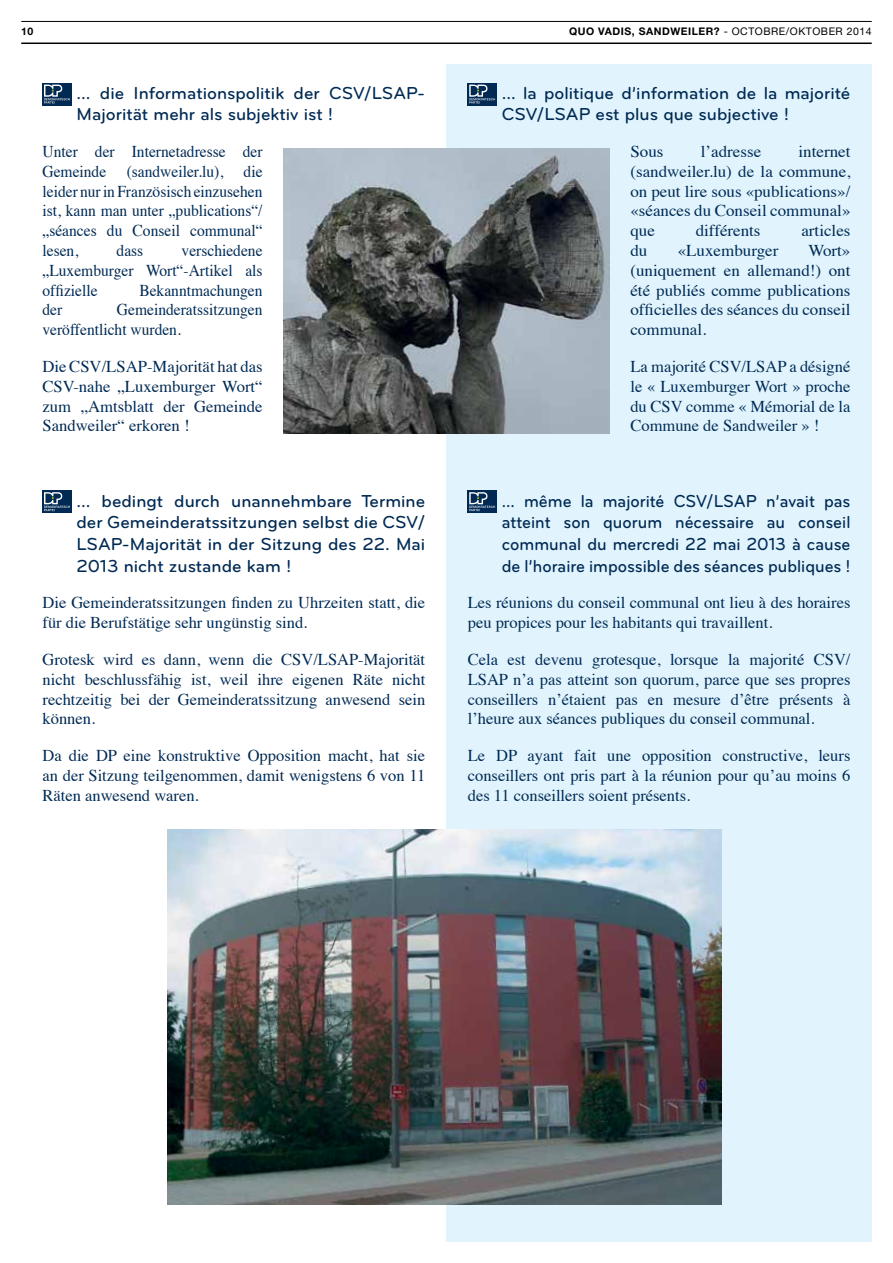
<style>
.page{position:relative;width:893px;height:1263px;background:#fff}
.page>*{position:absolute;margin:0;border:0;box-sizing:border-box;transform-origin:0 0}
.t1{font:500 18px/21.6px "Bryant Pro";color:#002a54}
.t2{font:500 18px/21.6px "Bryant Pro";color:#002a54;text-align:justify;scale:.94 1}
.t3{font:16.5px/19.8px "Times";color:#002a54;text-align:justify}
.t4{font:16.5px/19.8px "Times";color:#002a54;text-align:justify;scale:.94 1}
.t5{font:700 10.5px "Helvetica Neue LT Std";letter-spacing:.05em;color:#000}
.s1{font-weight:400}
</style>
<div class="page">
<hr style="left:21px;top:43px;width:851px;height:1px;background:#000">
<hr style="left:21px;top:21px;width:851px;height:1px;background:#000">
<div style="left:446px;top:64px;width:426px;height:1178px;background:#e1f4fd"></div>
<img style="left:284px;top:149px;width:325px;height:285px">
<img style="left:168px;top:829px;width:554px;height:375px">
<svg style="left:43px;top:83px;width:28px;height:22px"></svg>
<svg style="left:468px;top:83px;width:29px;height:22px"></svg>
<svg style="left:43px;top:491px;width:28px;height:22px"></svg>
<svg style="left:468px;top:491px;width:29px;height:22px"></svg>
<p class="t5" style="left:21px;top:25px;width:14px">10</p>
<p class="t5" style="left:569px;top:25px;width:304px">QUO VADIS, SANDWEILER? <span class="s1">- OCTOBRE/OKTOBER 2014</span></p>
<p class="t1" style="left:77px;top:82px;width:350px">... die Informationspolitik der CSV/LSAP-<br>Majorität mehr als subjektiv ist !</p>
<p class="t4" style="left:43px;top:140px;width:236px">Unter der Internetadresse der Gemeinde (sandweiler.lu), die leider nur in Französisch einzusehen ist, kann man unter „publications“/ „séances du Conseil communal“ lesen,</p>
<p class="t4" style="left:43px;top:239px;width:236px;text-indent:139px">verschiedene „Luxemburger Wort“-Artikel als offizielle</p>
<p class="t4" style="left:117px;top:239px;width:30px">dass</p>
<p class="t4" style="left:139px;top:279px;width:133px">Bekanntmachungen</p>
<p class="t4" style="left:43px;top:298px;width:236px;text-indent:74px">Gemeinderatssitzungen veröffentlicht wurden.</p>
<p class="t3" style="left:43px;top:355px;width:222px">Die CSV/LSAP-Majorität hat das CSV-nahe „Luxemburger Wort“ zum „Amtsblatt der Gemeinde Sandweiler“ erkoren !</p>
<p class="t4" style="left:43px;top:298px;width:23px">der</p>
<p class="t1" style="left:77px;top:490px;width:350px;text-align:justify">... bedingt durch unannehmbare Termine der Gemeinderatssitzungen selbst die CSV/ LSAP-Majorität in der Sitzung des 22. Mai 2013 nicht zustande kam !</p>
<p class="t3" style="left:43px;top:592px;width:384px">Die Gemeinderatssitzungen finden zu Uhrzeiten statt, die für die Berufstätige sehr ungünstig sind.</p>
<p class="t3" style="left:43px;top:648px;width:384px">Grotesk wird es dann, wenn die CSV/LSAP-Majorität nicht beschlussfähig ist, weil ihre eigenen Räte nicht rechtzeitig bei der Gemeinderatssitzung anwesend sein können.</p>
<p class="t3" style="left:43px;top:744px;width:384px">Da die DP eine konstruktive Opposition macht, hat sie an der Sitzung teilgenommen, damit wenigstens 6 von 11<br>Räten anwesend waren.</p>
<p class="t1" style="left:502px;top:82px;width:350px">... la politique d’information de la majorité<br>CSV/LSAP est plus que subjective !</p>
<p class="t3" style="left:630px;top:140px;width:35px">Sous</p>
<p class="t3" style="left:701px;top:140px;width:62px">l’adresse</p>
<p class="t3" style="left:630px;top:140px;width:222px;text-indent:168px">internet (sandweiler.lu) de la commune, on peut lire sous «publications»/ «séances du Conseil communal» que</p>
<p class="t3" style="left:696px;top:219px;width:66px">différents</p>
<p class="t3" style="left:801px;top:219px;width:51px">articles</p>
<p class="t3" style="left:630px;top:239px;width:18px">du</p>
<p class="t3" style="left:678px;top:239px;width:102px">«Luxemburger</p>
<p class="t3" style="left:630px;top:239px;width:222px;text-indent:178px">Wort» (uniquement en allemand!) ont été publiés comme publications officielles des séances du conseil communal.</p>
<p class="t3" style="left:630px;top:355px;width:222px">La majorité CSV/LSAP a désigné le « Luxemburger Wort » proche du CSV comme « Mémorial de la Commune de Sandweiler » !</p>
<p class="t2" style="left:502px;top:490px;width:372px">... même la majorité CSV/LSAP n’avait pas atteint son quorum nécessaire au conseil communal du mercredi 22 mai 2013 à cause de l’horaire impossible des séances publiques !</p>
<p class="t3" style="left:468px;top:592px;width:384px">Les réunions du conseil communal ont lieu à des horaires peu propices pour les habitants qui travaillent.</p>
<p class="t3" style="left:468px;top:648px;width:384px">Cela est devenu grotesque, lorsque la majorité CSV/ LSAP n’a pas atteint son quorum, parce que ses propres conseillers n’étaient pas en mesure d’être présents à l’heure aux séances publiques du conseil communal.</p>
<p class="t3" style="left:468px;top:744px;width:384px">Le DP ayant fait une opposition constructive, leurs conseillers ont pris part à la réunion pour qu’au moins 6 des 11 conseillers soient présents.</p>
</div>
